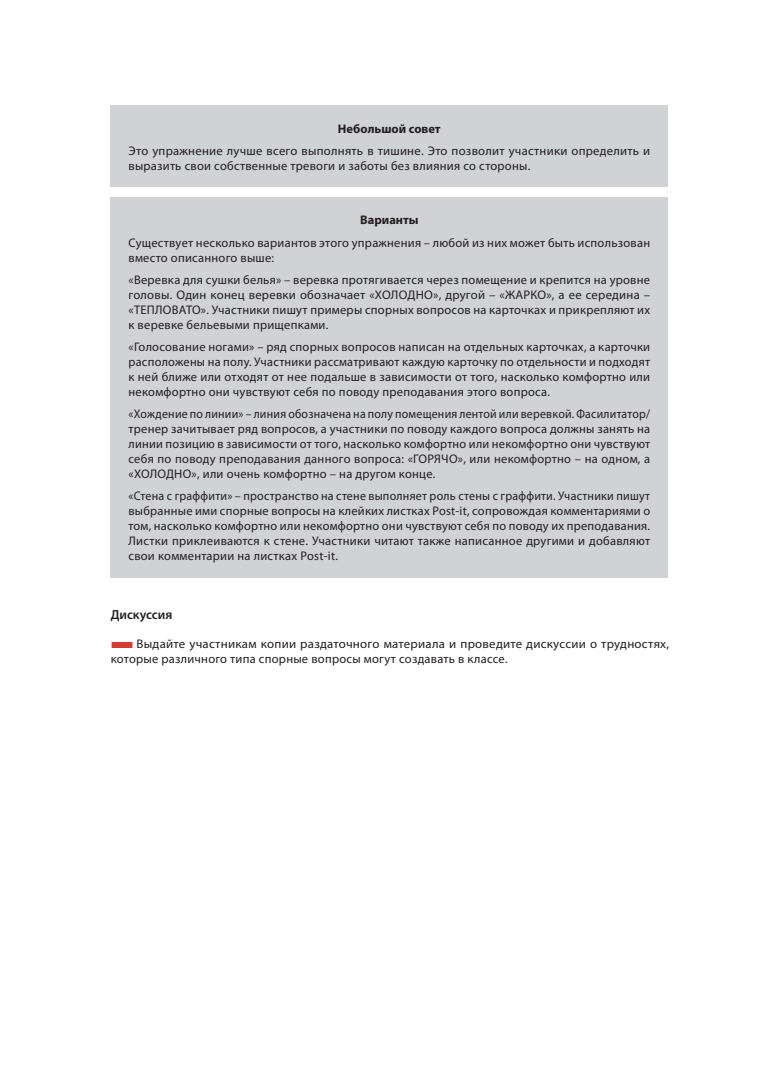
<style>
.page{position:relative;width:780px;height:1088px;background:#fff}
.page>*{position:absolute;margin:0;border:0;box-sizing:border-box;transform-origin:0 0}
.t1{font:600 13.12px "Myriad Pro";color:#231f20}
.t2{font:12.5px/15px "Myriad Pro";letter-spacing:.02em;color:#231f20}
.t3{font:12.5px/15px "Myriad Pro";letter-spacing:.02em;color:#231f20;text-align:justify;scale:.95 1}
.t4{font:12.5px/15px "Myriad Pro";letter-spacing:.02em;color:#231f20;text-align:justify;scale:.96 1}
.t5{font:700 12.5px "Myriad Pro";color:#231f20}
.s1{color:#d33d34}
</style>
<div class="page">
<div style="left:111px;top:105px;width:557px;height:82px;background:#d1d2d4"></div>
<div style="left:111px;top:197px;width:557px;height:381px;background:#d1d2d4"></div>
<p class="t5" style="left:338px;top:120px;width:104px">Небольшой совет</p>
<p class="t2" style="left:128px;top:143px;width:523px">Это упражнение лучше всего выполнять в тишине. Это позволит участники определить и выразить свои собственные тревоги и заботы без влияния со стороны.</p>
<p class="t5" style="left:360px;top:212px;width:60px">Варианты</p>
<p class="t2" style="left:128px;top:235px;width:523px">Существует несколько вариантов этого упражнения – любой из них может быть использован вместо описанного выше:</p>
<p class="t2" style="left:128px;top:272px;width:523px;text-align:justify">«Веревка для сушки белья» – веревка протягивается через помещение и крепится на уровне головы. Один конец веревки обозначает «ХОЛОДНО», другой – «ЖАРКО», а ее середина – «ТЕПЛОВАТО». Участники пишут примеры спорных вопросов на карточках и прикрепляют их к веревке бельевыми прищепками.</p>
<p class="t2" style="left:128px;top:339px;width:523px;text-align:justify">«Голосование ногами» – ряд спорных вопросов написан на отдельных карточках, а карточки расположены на полу. Участники рассматривают каждую карточку по отдельности и подходят к ней ближе или отходят от нее подальше в зависимости от того, насколько комфортно или некомфортно они чувствуют себя по поводу преподавания этого вопроса.</p>
<p class="t3" style="left:128px;top:406px;width:550px">«Хождение по линии» – линия обозначена на полу помещения лентой или веревкой. Фасилитатор/ тренер зачитывает ряд вопросов, а участники по поводу каждого вопроса должны занять на линии позицию в зависимости от того, насколько комфортно или некомфортно они чувствуют себя по поводу преподавания данного вопроса: «ГОРЯЧО», или некомфортно – на одном, а «ХОЛОДНО», или очень комфортно – на другом конце.</p>
<p class="t4" style="left:128px;top:488px;width:545px">«Стена с граффити» – пространство на стене выполняет роль стены с граффити. Участники пишут выбранные ими спорные вопросы на клейких листках Post-it, сопровождая комментариями о том, насколько комфортно или некомфортно они чувствуют себя по поводу их преподавания.<br>Листки приклеиваются к стене. Участники читают также написанное другими и добавляют свои комментарии на листках Post-it.</p>
<p class="t1" style="left:111px;top:606px;width:63px">Дискуссия</p>
<p class="t2" style="left:111px;top:636px;width:560px"><span class="s1">■</span>Выдайте участникам копии раздаточного материала и проведите дискуссии о трудностях, которые различного типа спорные вопросы могут создавать в классе.</p>
</div>
